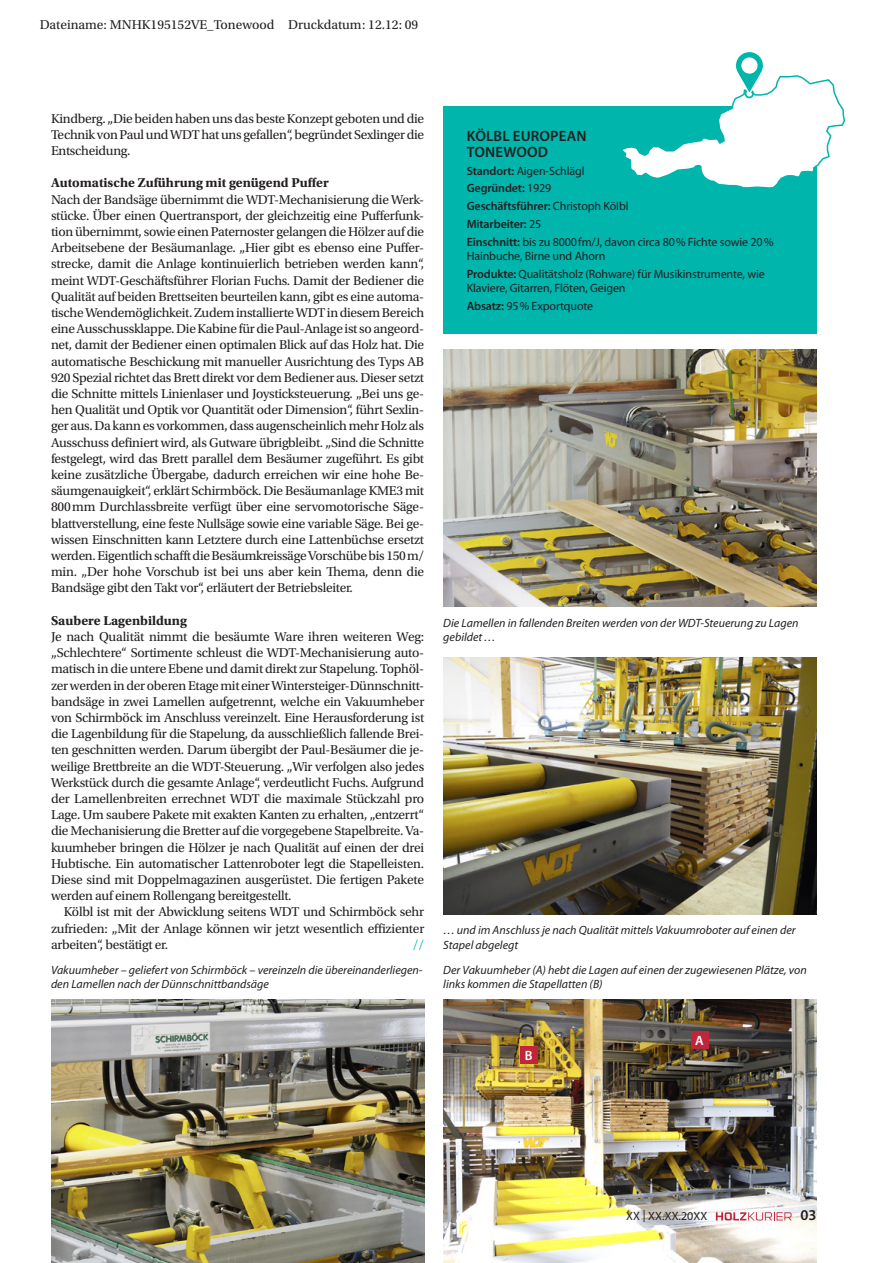
<style>
.page{position:relative;width:893px;height:1263px;background:#fff}
.page>*{position:absolute;margin:0;border:0;box-sizing:border-box;transform-origin:0 0}
.t1{font:600 15px/15.8px "Myriad Pro";letter-spacing:.01em;color:#231f20}
.t2{font:13.5px/16.2px "Utopia Std";letter-spacing:-.02em;color:#231f20;text-align:justify}
.t3{font:700 13.5px "Utopia Std";color:#231f20}
.t4{font:13.5px "Utopia Std";color:#231f20}
.t5{font:13.5px "Utopia Std";color:#00b5ac}
.t6{font:600 13.5px "Myriad Pro";color:#fff}
.t7{font:italic 12px/14.4px "Myriad Pro";color:#231f20}
.t8{font:12px/17.9px "Myriad Pro";letter-spacing:-.01em;color:#231f20}
.s1{font-weight:600}
</style>
<div class="page">
<img style="left:51px;top:999px;width:373px;height:264px">
<img style="left:443px;top:999px;width:373px;height:264px">
<div style="left:443px;top:106px;width:373px;height:227px;background:#00b5ac"></div>
<img style="left:443px;top:657px;width:373px;height:258px">
<img style="left:443px;top:349px;width:373px;height:258px">
<svg style="left:623px;top:52px;width:223px;height:138px"></svg>
<div style="left:742px;top:58px;width:15px;height:15px;background:#fff;border-radius:50%"></div>
<div style="left:691px;top:1031px;width:17px;height:17px;background:#bf263a"></div>
<div style="left:520px;top:1046px;width:17px;height:17px;background:#bf263a"></div>
<svg style="left:716px;top:1212px;width:76px;height:8px"></svg>
<p class="t4" style="left:40px;top:17px;width:380px">Dateiname: MNHK195152VE_Tonewood Druckdatum: 12.12: 09</p>
<p class="t2" style="left:51px;top:110px;width:375px">Kindberg. „Die beiden haben uns das beste Konzept geboten und die Technik von Paul und WDT hat uns gefallen“, begründet Sexlinger die Entscheidung.</p>
<p class="t3" style="left:51px;top:175px;width:279px">Automatische Zuführung mit genügend Puffer</p>
<p class="t2" style="left:51px;top:191px;width:375px">Nach der Bandsäge übernimmt die WDT-Mechanisierung die Werk&shy;stücke. Über einen Quertransport, der gleichzeitig eine Pufferfunk&shy;tion übernimmt, sowie einen Paternoster gelangen die Hölzer auf die Arbeitsebene der Besäumanlage. „Hier gibt es ebenso eine Puffer&shy;strecke, damit die Anlage kontinuierlich betrieben werden kann“, meint WDT-Geschäftsführer Florian Fuchs. Damit der Bediener die Qualität auf beiden Brettseiten beurteilen kann, gibt es eine automa&shy;tische Wendemöglichkeit. Zudem installierte WDT in diesem Bereich eine Ausschussklappe. Die Kabine für die Paul-Anlage ist so angeord&shy;net, damit der Bediener einen optimalen Blick auf das Holz hat. Die automatische Beschickung mit manueller Ausrichtung des Typs AB 920 Spezial richtet das Brett direkt vor dem Bediener aus. Dieser setzt die Schnitte mittels Linienlaser und Joysticksteuerung. „Bei uns ge&shy;hen Qualität und Optik vor Quantität oder Dimension“, führt Sexlin&shy;ger aus. Da kann es vorkommen, dass augenscheinlich mehr Holz als Ausschuss definiert wird, als Gutware übrigbleibt. „Sind die Schnitte festgelegt, wird das Brett parallel dem Besäumer zugeführt. Es gibt keine zusätzliche Übergabe, dadurch erreichen wir eine hohe Be&shy;säumgenauigkeit“, erklärt Schirmböck. Die Besäumanlage KME3 mit 800mm Durchlassbreite verfügt über eine servomotorische Säge&shy;blattverstellung, eine feste Nullsäge sowie eine variable Säge. Bei ge&shy;wissen Einschnitten kann Letztere durch eine Lattenbüchse ersetzt werden. Eigentlich schafft die Besäumkreissäge Vorschübe bis 150m/ min. „Der hohe Vorschub ist bei uns aber kein Thema, denn die Bandsäge gibt den Takt vor“, erläutert der Betriebsleiter.</p>
<p class="t3" style="left:51px;top:612px;width:137px">Saubere Lagenbildung</p>
<p class="t2" style="left:51px;top:629px;width:375px">Je nach Qualität nimmt die besäumte Ware ihren weiteren Weg: „Schlechtere“ Sortimente schleust die WDT-Mechanisierung auto&shy;matisch in die untere Ebene und damit direkt zur Stapelung. Tophöl&shy;zer werden in der oberen Etage mit einer Wintersteiger-Dünnschnitt&shy;bandsäge in zwei Lamellen aufgetrennt, welche ein Vakuumheber von Schirmböck im Anschluss vereinzelt. Eine Herausforderung ist die Lagenbildung für die Stapelung, da ausschließlich fallende Brei&shy;ten geschnitten werden. Darum übergibt der Paul-Besäumer die je&shy;weilige Brettbreite an die WDT-Steuerung. „Wir verfolgen also jedes Werkstück durch die gesamte Anlage“, verdeutlicht Fuchs. Aufgrund der Lamellenbreiten errechnet WDT die maximale Stückzahl pro Lage. Um saubere Pakete mit exakten Kanten zu erhalten, „entzerrt“ die Mechanisierung die Bretter auf die vorgegebene Stapelbreite. Va&shy;kuumheber bringen die Hölzer je nach Qualität auf einen der drei Hubtische. Ein automatischer Lattenroboter legt die Stapelleisten.<br>Diese sind mit Doppelmagazinen ausgerüstet. Die fertigen Pakete werden auf einem Rollengang bereitgestellt.</p>
<p class="t2" style="left:51px;top:904px;width:375px;text-indent:13px">Kölbl ist mit der Abwicklung seitens WDT und Schirmböck sehr zufrieden: „Mit der Anlage können wir jetzt wesentlich effizienter arbeiten“, bestätigt er.</p>
<p class="t1" style="left:467px;top:128px;width:121px">KÖLBL EUROPEAN<br>TONEWOOD</p>
<p class="t8" style="left:467px;top:161px;width:308px"><span class="s1">Standort:</span> Aigen-Schlägl<br><span class="s1">Gegründet:</span> 1929<br><span class="s1">Geschäftsführer:</span> Christoph Kölbl<br><span class="s1">Mitarbeiter:</span> 25<br><span class="s1">Einschnitt:</span> bis zu 8000fm/J, davon circa 80% Fichte sowie 20%</p>
<p class="t8" style="left:467px;top:247px;width:300px">Hainbuche, Birne und Ahorn<br><span class="s1">Produkte:</span> Qualitätsholz (Rohware) für Musikinstrumente, wie</p>
<p class="t8" style="left:467px;top:279px;width:160px">Klaviere, Gitarren, Flöten, Geigen<br><span class="s1">Absatz:</span> 95% Exportquote</p>
<p class="t7" style="left:443px;top:615px;width:357px">Die Lamellen in fallenden Breiten werden von der WDT-Steuerung zu Lagen gebildet…</p>
<p class="t7" style="left:443px;top:923px;width:354px">…und im Anschluss je nach Qualität mittels Vakuumroboter auf einen der<br>Stapel abgelegt</p>
<p class="t5" style="left:413px;top:937px;width:13px">//</p>
<p class="t7" style="left:51px;top:962px;width:373px">Vakuumheber – geliefert von Schirmböck – vereinzeln die übereinanderliegen&shy;den Lamellen nach der Dünnschnittbandsäge</p>
<p class="t7" style="left:443px;top:962px;width:365px">Der Vakuumheber (A) hebt die Lagen auf einen der zugewiesenen Plätze, von links kommen die Stapellatten (B)</p>
<p class="t6" style="left:525px;top:1046px;width:9px">B</p>
<p class="t6" style="left:695px;top:1032px;width:10px">A</p>
<p class="t8" style="left:626px;top:1207px;width:83px">XX | XX.XX.20XX</p>
<p class="t1" style="left:800px;top:1207px;width:18px">03</p>
</div>
